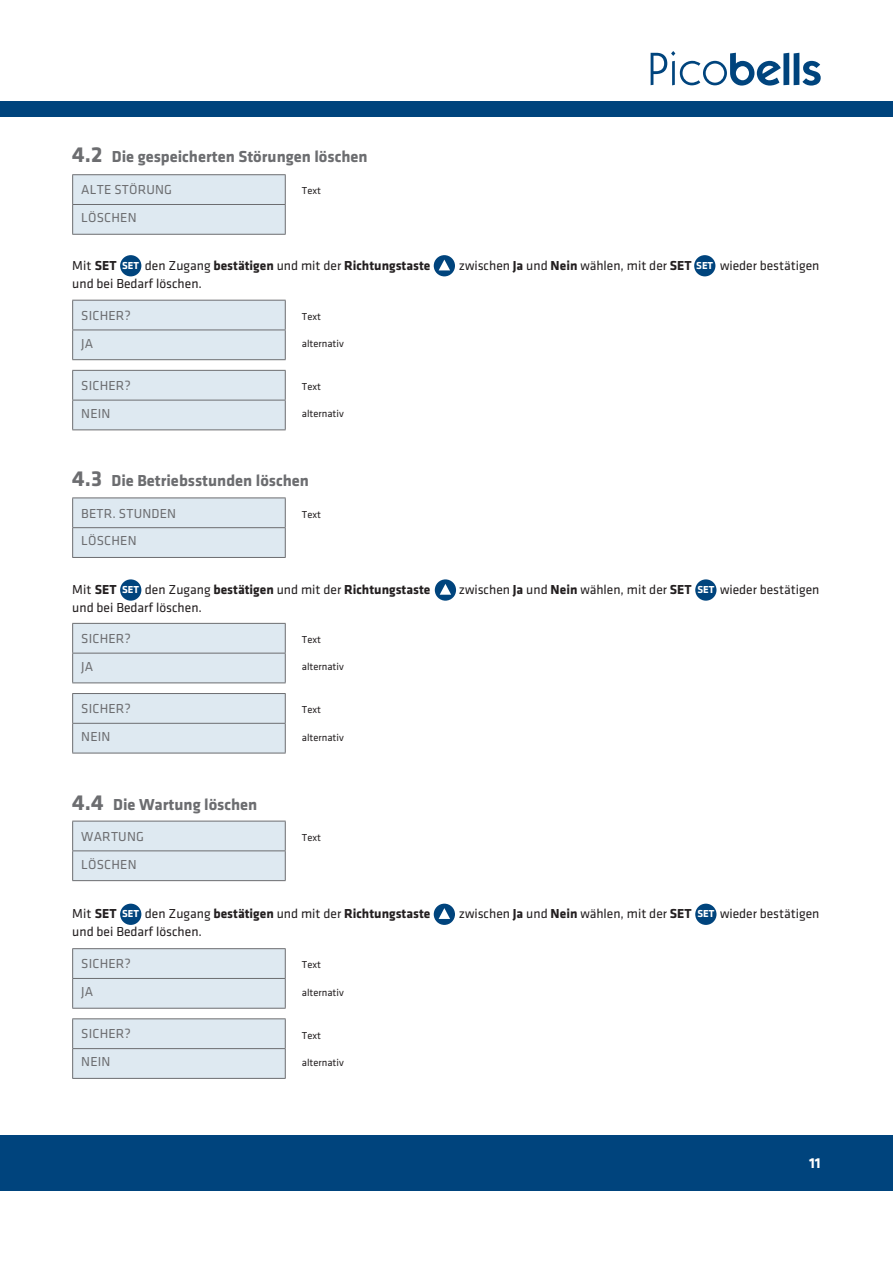
<style>
.page{position:relative;width:893px;height:1263px;background:#fff}
.page>*{position:absolute;margin:0;border:0;box-sizing:border-box;transform-origin:0 0}
.t1{font:700 16.5px "Klavika";color:#6c6d70}
.t2{font:700 15px "Klavika";color:#fff}
.t3{font:13.5px "Klavika Regular OSF";color:#231f20}
.t4{font:700 13.5px "Klavika";color:#231f20}
.t5{font:13.5px/27.8px "Klavika Regular OSF";letter-spacing:.015em;color:#6c6d70}
.t6{font:10.5px "Klavika Regular OSF";color:#231f20}
.t7{font:700 10.5px "Klavika";color:#fff}
.s1{font-size:22.5px}
.s2{font-family:"Klavika";font-weight:700}
.s3{font-family:"Klavika Regular OSF";font-weight:400}
</style>
<div class="page">
<div style="left:0;top:1135px;width:893px;height:56px;background:#00447d"></div>
<div style="left:0;top:101px;width:893px;height:16px;background:#00447d"></div>
<svg style="left:651px;top:51px;width:170px;height:35px"></svg>
<div style="left:72px;top:300px;width:214px;height:59px;background:#dee9f1"></div>
<hr style="left:72px;top:359px;width:214px;height:1px;background:#6c6d70">
<hr style="left:72px;top:330px;width:214px;height:1px;background:#6c6d70">
<hr style="left:72px;top:174px;width:214px;height:1px;background:#6c6d70">
<div style="left:72px;top:175px;width:214px;height:59px;background:#dee9f1"></div>
<hr style="left:72px;top:234px;width:214px;height:1px;background:#6c6d70">
<hr style="left:72px;top:204px;width:214px;height:1px;background:#6c6d70">
<div style="left:120px;top:255px;width:21px;height:21px;background:#00447d;border-radius:50%"></div>
<div style="left:434px;top:255px;width:21px;height:21px;background:#00447d;border-radius:50%"></div>
<svg style="left:439px;top:260px;width:11px;height:10px"></svg>
<div style="left:694px;top:255px;width:21px;height:21px;background:#00447d;border-radius:50%"></div>
<div style="left:72px;top:370px;width:214px;height:59px;background:#dee9f1"></div>
<hr style="left:72px;top:429px;width:214px;height:1px;background:#6c6d70">
<hr style="left:72px;top:400px;width:214px;height:1px;background:#6c6d70">
<hr style="left:72px;top:497px;width:214px;height:1px;background:#6c6d70">
<div style="left:72px;top:498px;width:214px;height:59px;background:#dee9f1"></div>
<hr style="left:72px;top:557px;width:214px;height:1px;background:#6c6d70">
<hr style="left:72px;top:527px;width:214px;height:1px;background:#6c6d70">
<div style="left:120px;top:579px;width:21px;height:22px;background:#00447d;border-radius:50%"></div>
<div style="left:435px;top:579px;width:21px;height:22px;background:#00447d;border-radius:50%"></div>
<svg style="left:440px;top:584px;width:11px;height:11px"></svg>
<div style="left:695px;top:579px;width:21px;height:22px;background:#00447d;border-radius:50%"></div>
<div style="left:72px;top:623px;width:214px;height:59px;background:#dee9f1"></div>
<hr style="left:72px;top:682px;width:214px;height:1px;background:#6c6d70">
<hr style="left:72px;top:653px;width:214px;height:1px;background:#6c6d70">
<div style="left:72px;top:693px;width:214px;height:60px;background:#dee9f1"></div>
<hr style="left:72px;top:753px;width:214px;height:1px;background:#6c6d70">
<hr style="left:72px;top:723px;width:214px;height:1px;background:#6c6d70">
<div style="left:72px;top:821px;width:214px;height:59px;background:#dee9f1"></div>
<hr style="left:72px;top:880px;width:214px;height:1px;background:#6c6d70">
<hr style="left:72px;top:850px;width:214px;height:1px;background:#6c6d70">
<div style="left:120px;top:904px;width:21px;height:21px;background:#00447d;border-radius:50%"></div>
<div style="left:434px;top:904px;width:21px;height:21px;background:#00447d;border-radius:50%"></div>
<svg style="left:439px;top:908px;width:11px;height:11px"></svg>
<div style="left:695px;top:904px;width:21px;height:21px;background:#00447d;border-radius:50%"></div>
<hr style="left:72px;top:948px;width:214px;height:1px;background:#6c6d70">
<div style="left:72px;top:949px;width:214px;height:59px;background:#dee9f1"></div>
<hr style="left:72px;top:1008px;width:214px;height:1px;background:#6c6d70">
<hr style="left:72px;top:978px;width:214px;height:1px;background:#6c6d70">
<hr style="left:72px;top:1018px;width:214px;height:1px;background:#6c6d70">
<div style="left:72px;top:1019px;width:214px;height:59px;background:#dee9f1"></div>
<hr style="left:72px;top:1078px;width:214px;height:1px;background:#6c6d70">
<hr style="left:72px;top:1048px;width:214px;height:1px;background:#6c6d70">
<p class="t1" style="left:72px;top:147px;width:297px"><span class="s1">4.2</span> Die gespeicherten Störungen löschen</p>
<p class="t5" style="left:81px;top:176px;width:92px">ALTE STÖRUNG<br>LÖSCHEN</p>
<p class="t6" style="left:302px;top:186px;width:21px">Text</p>
<p class="t7" style="left:122px;top:260px;width:18px">SET</p>
<p class="t7" style="left:696px;top:260px;width:18px">SET</p>
<p class="t3" style="left:72px;top:259px;width:46px">Mit <span class="s2">SET</span></p>
<p class="t4" style="left:145px;top:258px;width:287px"><span class="s3">den Zugang</span> bestätigen <span class="s3">und mit der</span> Richtungstaste</p>
<p class="t3" style="left:459px;top:259px;width:234px">zwischen <span class="s2">Ja</span> und <span class="s2">Nein</span> wählen, mit der <span class="s2">SET</span></p>
<p class="t3" style="left:720px;top:259px;width:101px">wieder bestätigen</p>
<p class="t3" style="left:72px;top:277px;width:131px">und bei Bedarf löschen.</p>
<p class="t5" style="left:81px;top:302px;width:51px">SICHER?<br>JA</p>
<p class="t6" style="left:302px;top:311px;width:21px">Text</p>
<p class="t6" style="left:302px;top:338px;width:43px">alternativ</p>
<p class="t5" style="left:81px;top:372px;width:51px">SICHER?<br>NEIN</p>
<p class="t6" style="left:302px;top:381px;width:21px">Text</p>
<p class="t6" style="left:302px;top:408px;width:43px">alternativ</p>
<p class="t1" style="left:72px;top:471px;width:238px"><span class="s1">4.3</span> Die Betriebsstunden löschen</p>
<p class="t5" style="left:81px;top:499px;width:96px">BETR. STUNDEN<br>LÖSCHEN</p>
<p class="t6" style="left:302px;top:509px;width:21px">Text</p>
<p class="t3" style="left:72px;top:583px;width:46px">Mit <span class="s2">SET</span></p>
<p class="t4" style="left:145px;top:582px;width:287px"><span class="s3">den Zugang</span> bestätigen <span class="s3">und mit der</span> Richtungstaste</p>
<p class="t3" style="left:459px;top:583px;width:234px">zwischen <span class="s2">Ja</span> und <span class="s2">Nein</span> wählen, mit der <span class="s2">SET</span></p>
<p class="t3" style="left:720px;top:583px;width:101px">wieder bestätigen</p>
<p class="t3" style="left:72px;top:601px;width:131px">und bei Bedarf löschen.</p>
<p class="t7" style="left:122px;top:584px;width:18px">SET</p>
<p class="t7" style="left:697px;top:584px;width:18px">SET</p>
<p class="t5" style="left:81px;top:625px;width:51px">SICHER?<br>JA</p>
<p class="t6" style="left:302px;top:634px;width:21px">Text</p>
<p class="t6" style="left:302px;top:661px;width:43px">alternativ</p>
<p class="t5" style="left:81px;top:695px;width:51px">SICHER?<br>NEIN</p>
<p class="t6" style="left:302px;top:704px;width:21px">Text</p>
<p class="t6" style="left:302px;top:732px;width:43px">alternativ</p>
<p class="t1" style="left:72px;top:795px;width:187px"><span class="s1">4.4</span> Die Wartung löschen</p>
<p class="t5" style="left:81px;top:822px;width:64px">WARTUNG<br>LÖSCHEN</p>
<p class="t6" style="left:302px;top:832px;width:21px">Text</p>
<p class="t3" style="left:72px;top:907px;width:46px">Mit <span class="s2">SET</span></p>
<p class="t4" style="left:145px;top:906px;width:287px"><span class="s3">den Zugang</span> bestätigen <span class="s3">und mit der</span> Richtungstaste</p>
<p class="t3" style="left:459px;top:907px;width:234px">zwischen <span class="s2">Ja</span> und <span class="s2">Nein</span> wählen, mit der <span class="s2">SET</span></p>
<p class="t3" style="left:720px;top:907px;width:101px">wieder bestätigen</p>
<p class="t3" style="left:72px;top:925px;width:131px">und bei Bedarf löschen.</p>
<p class="t7" style="left:122px;top:908px;width:18px">SET</p>
<p class="t7" style="left:697px;top:908px;width:18px">SET</p>
<p class="t5" style="left:81px;top:950px;width:51px">SICHER?<br>JA</p>
<p class="t6" style="left:302px;top:959px;width:21px">Text</p>
<p class="t6" style="left:302px;top:987px;width:43px">alternativ</p>
<p class="t5" style="left:81px;top:1020px;width:51px">SICHER?<br>NEIN</p>
<p class="t6" style="left:302px;top:1030px;width:21px">Text</p>
<p class="t6" style="left:302px;top:1057px;width:43px">alternativ</p>
<p class="t2" style="left:809px;top:1155px;width:13px">11</p>
</div>
